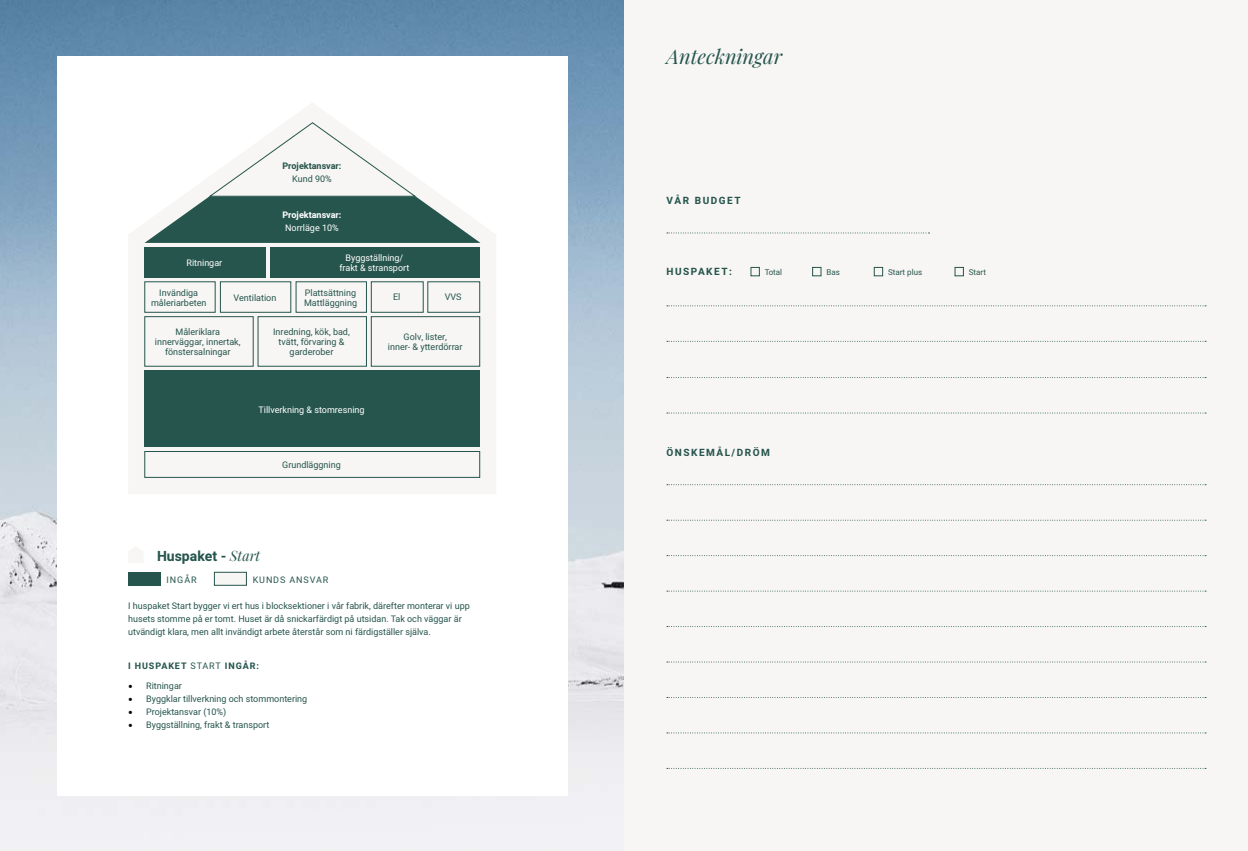
<style>
.page{position:relative;width:1248px;height:851px;background:#fff}
.page>*{position:absolute;margin:0;border:0;box-sizing:border-box;transform-origin:0 0}
.t1{font:italic 20px "Playfair Display";color:#26554d}
.t2{font:700 14px "Heebo";color:#26554d}
.t3{font:700 10px "Heebo";letter-spacing:.15em;color:#26554d}
.t4{font:9px/10px "Heebo";color:#26554d;text-align:center}
.t5{font:9px/10px "Heebo";color:#fff;text-align:center}
.t6{font:700 9px "Heebo";letter-spacing:.1em;color:#26554d}
.t7{font:700 9px "Heebo";color:#fff}
.t8{font:700 9px "Heebo";color:#26554d}
.t9{font:9px "Heebo";letter-spacing:.1em;color:#26554d}
.t10{font:8px "Heebo";color:#26554d}
.s1{font-family:"Playfair Display";font-weight:400;font-style:italic}
.s2{font-weight:400}
.s3{font-family:"Minion Pro";font-size:12px;color:#000}
</style>
<div class="page">
<img style="left:0;top:0;width:624px;height:850px">
<div style="left:57px;top:56px;width:510px;height:739px;background:#fff"></div>
<svg style="left:129px;top:103px;width:367px;height:391px;fill:#f7f6f4"></svg>
<div style="left:144px;top:451px;width:336px;height:26px;border:1px solid #26554d"></div>
<div style="left:144px;top:370px;width:336px;height:77px;background:#26554d"></div>
<div style="left:270px;top:246px;width:210px;height:31px;background:#26554d"></div>
<div style="left:144px;top:246px;width:122px;height:31px;background:#26554d"></div>
<div style="left:371px;top:316px;width:109px;height:50px;border:1px solid #26554d"></div>
<div style="left:258px;top:316px;width:108px;height:50px;border:1px solid #26554d"></div>
<div style="left:144px;top:316px;width:109px;height:50px;border:1px solid #26554d"></div>
<svg style="left:144px;top:122px;width:336px;height:121px"></svg>
<svg style="left:129px;top:547px;width:14px;height:15px"></svg>
<div style="left:128px;top:572px;width:33px;height:13px;background:#26554d"></div>
<div style="left:214px;top:572px;width:33px;height:13px;background:#f7f6f4;border:1px solid #26554d"></div>
<div style="left:624px;top:0;width:623px;height:850px;background:#f7f6f4"></div>
<svg style="left:667px;top:484px;width:538px;height:1px"></svg>
<svg style="left:667px;top:232px;width:262px;height:1px"></svg>
<svg style="left:667px;top:305px;width:538px;height:1px"></svg>
<svg style="left:667px;top:341px;width:538px;height:1px"></svg>
<svg style="left:667px;top:377px;width:538px;height:1px"></svg>
<svg style="left:667px;top:412px;width:538px;height:1px"></svg>
<svg style="left:667px;top:519px;width:537px;height:1px"></svg>
<svg style="left:667px;top:555px;width:538px;height:1px"></svg>
<svg style="left:667px;top:590px;width:538px;height:1px"></svg>
<svg style="left:667px;top:697px;width:538px;height:1px"></svg>
<svg style="left:667px;top:626px;width:538px;height:1px"></svg>
<svg style="left:667px;top:732px;width:538px;height:1px"></svg>
<svg style="left:667px;top:661px;width:538px;height:1px"></svg>
<div style="left:750px;top:267px;width:9px;height:9px;border:1px solid #26554d"></div>
<div style="left:873px;top:267px;width:10px;height:9px;border:1px solid #26554d"></div>
<div style="left:812px;top:267px;width:9px;height:9px;border:1px solid #26554d"></div>
<div style="left:954px;top:267px;width:9px;height:9px;border:1px solid #26554d"></div>
<p class="t8" style="left:282px;top:159px;width:61px">Projektansvar:</p>
<p class="t4" style="left:292px;top:174px;width:41px">Kund 90%</p>
<p class="t7" style="left:282px;top:208px;width:61px">Projektansvar:</p>
<p class="t5" style="left:285px;top:223px;width:55px">Norrläge 10%</p>
<p class="t5" style="left:339px;top:253px;width:71px">Byggställning/ frakt &amp; stransport</p>
<p class="t5" style="left:186px;top:258px;width:37px">Ritningar</p>
<p class="t4" style="left:151px;top:288px;width:57px">Invändiga måleriarbeten</p>
<p class="t4" style="left:155px;top:326px;width:87px">Måleriklara innerväggar, innertak, fönstersalningar</p>
<p class="t4" style="left:273px;top:326px;width:78px">Inredning, kök, bad, tvätt, förvaring &amp; garderober</p>
<p class="t4" style="left:233px;top:293px;width:44px">Ventilation</p>
<p class="t4" style="left:304px;top:288px;width:55px;text-align:left">Plattsättning<br>Mattläggning</p>
<p class="t4" style="left:393px;top:292px;width:9px">El</p>
<p class="t4" style="left:444px;top:292px;width:18px">VVS</p>
<p class="t4" style="left:388px;top:331px;width:76px">Golv, lister,<br>inner- &amp; ytterdörrar</p>
<p class="t5" style="left:258px;top:405px;width:108px">Tillverkning &amp; stomresning</p>
<p class="t4" style="left:282px;top:459px;width:60px">Grundläggning</p>
<h2 class="t2" style="left:157px;top:546px;width:105px">Huspaket - <span class="s1">Start</span></h2>
<p class="t4" style="left:128px;top:599px;width:343px;line-height:13px;text-align:left">I huspaket Start bygger vi ert hus i blocksektioner i vår fabrik, därefter monterar vi upp husets stomme på er tomt. Huset är då snickarfärdigt på utsidan. Tak och väggar är utvändigt klara, men allt invändigt arbete återstår som ni färdigställer själva.</p>
<p class="t4" style="left:167px;top:575px;width:32px">INGÅR</p>
<p class="t9" style="left:253px;top:573px;width:77px">KUNDS ANSVAR</p>
<p class="t6" style="left:128px;top:659px;width:132px">I HUSPAKET <span class="s2">START</span> INGÅR:</p>
<p class="t4" style="left:128px;top:680px;width:55px"><span class="s3">•</span> Ritningar</p>
<p class="t4" style="left:128px;top:693px;width:181px"><span class="s3">•</span> Byggklar tillverkning och stommontering</p>
<p class="t4" style="left:128px;top:706px;width:100px"><span class="s3">•</span> Projektansvar (10%)</p>
<p class="t4" style="left:128px;top:719px;width:143px"><span class="s3">•</span> Byggställning, frakt &amp; transport</p>
<h1 class="t1" style="left:666px;top:41px;width:117px">Anteckningar</h1>
<p class="t3" style="left:666px;top:193px;width:75px">VÅR BUDGET</p>
<p class="t3" style="left:666px;top:264px;width:67px">HUSPAKET:</p>
<p class="t10" style="left:764px;top:267px;width:19px">Total</p>
<p class="t10" style="left:826px;top:267px;width:15px">Bas</p>
<p class="t10" style="left:887px;top:267px;width:36px">Start plus</p>
<p class="t10" style="left:968px;top:267px;width:19px">Start</p>
<p class="t3" style="left:666px;top:445px;width:105px">ÖNSKEMÅL/DRÖM</p>
</div>
